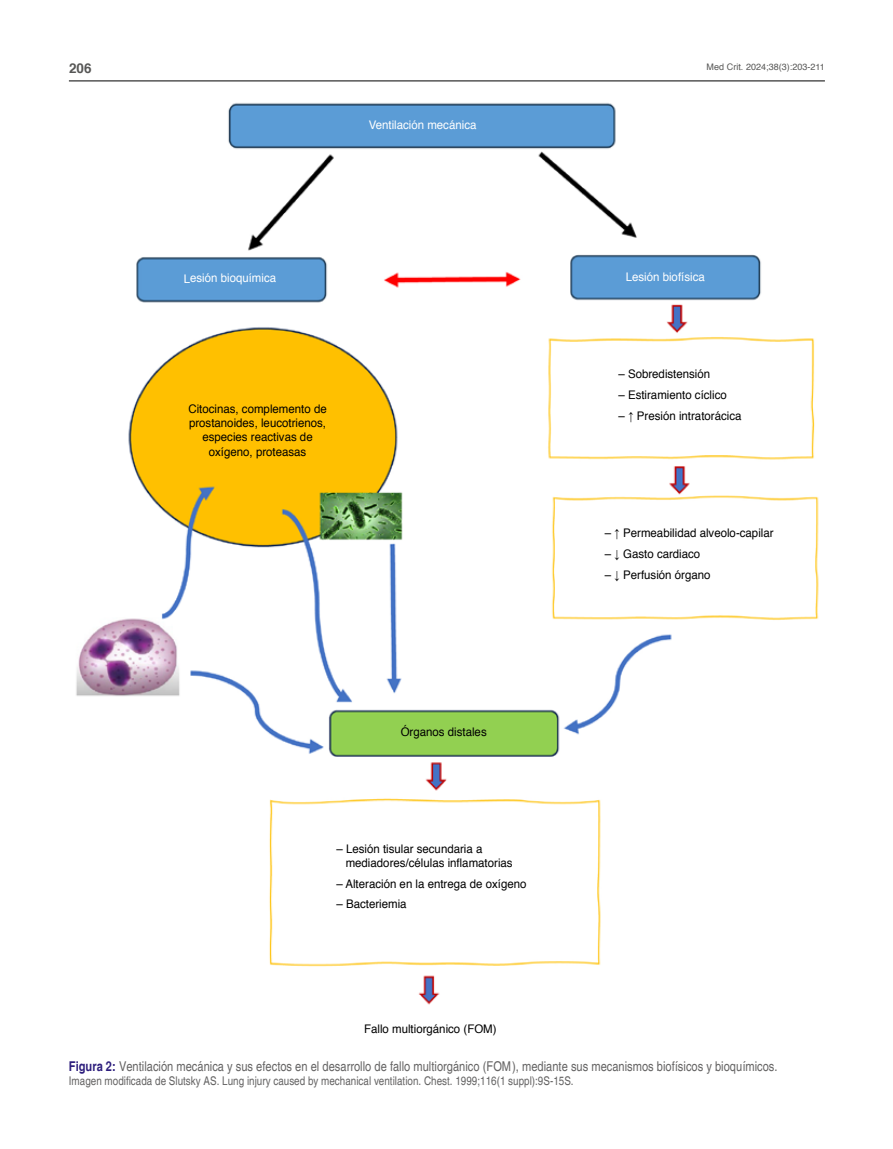
<style>
.page{position:relative;width:893px;height:1149px;background:#fff}
.page>*{position:absolute;margin:0;border:0;box-sizing:border-box;transform-origin:0 0}
.t1{font:condensed 13.5px "Helvetica";color:#646363}
.t2{font:700 13.5px "Helvetica";color:#575756}
.t3{font:condensed 12px "Helvetica";color:#646363}
.t4{font:11.85px/14.2px "Helvetica";color:#000;text-align:center}
.t5{font:11.85px "Helvetica";color:#fff}
.t6{font:9px "Helvetica";letter-spacing:.005em;color:#575756}
.s1{font-family:"Times New Roman"}
.s2{font-weight:700;color:#2d1e7d}
</style>
<div class="page">
<hr style="left:69px;top:80px;width:756px;height:1px;background:#000">
<img style="left:76px;top:103px;width:743px;height:902px">
<p class="t2" style="left:69px;top:57px;width:24px">206</p>
<p class="t6" style="left:707px;top:59px;width:120px">Med Crit. 2024;38(3):203-211</p>
<p class="t5" style="left:369px;top:116px;width:109px">Ventilación mecánica</p>
<p class="t5" style="left:184px;top:269px;width:94px;rotate:-1deg">Lesión bioquímica</p>
<p class="t5" style="left:626px;top:267px;width:81px">Lesión biofísica</p>
<p class="t4" style="left:188px;top:402px;width:140px">Citocinas, complemento de prostanoides, leucotrienos, especies reactivas de oxígeno, proteasas</p>
<p class="t4" style="left:401px;top:725px;width:88px">Órganos distales</p>
<p class="t4" style="left:346px;top:841px;width:168px;text-align:left;text-indent:-9px">– Lesión tisular secundaria a mediadores/células inflamatorias</p>
<p class="t4" style="left:336px;top:876px;width:191px">– Alteración en la entrega de oxígeno</p>
<p class="t4" style="left:336px;top:897px;width:72px">– Bacteriemia</p>
<p class="t4" style="left:364px;top:1021px;width:134px">Fallo multiorgánico (FOM)</p>
<p class="t4" style="left:618px;top:367px;width:93px">– Sobredistensión</p>
<p class="t4" style="left:618px;top:388px;width:110px">– Estiramiento cíclico</p>
<p class="t4" style="left:618px;top:408px;width:125px">– <span class="s1">↑</span> Presión intratorácica</p>
<p class="t4" style="left:605px;top:526px;width:170px">– <span class="s1">↑</span> Permeabilidad alveolo-capilar</p>
<p class="t4" style="left:605px;top:547px;width:97px">– <span class="s1">↓</span> Gasto cardiaco</p>
<p class="t4" style="left:605px;top:567px;width:107px">– <span class="s1">↓</span> Perfusión órgano</p>
<p class="t1" style="left:69px;top:1057px;width:710px"><span class="s2">Figura 2:</span> Ventilación mecánica y sus efectos en el desarrollo de fallo multiorgánico (FOM), mediante sus mecanismos biofísicos y bioquímicos.</p>
<p class="t3" style="left:69px;top:1073px;width:506px">Imagen modificada de Slutsky AS. Lung injury caused by mechanical ventilation. Chest. 1999;116(1 suppl):9S-15S.</p>
</div>
